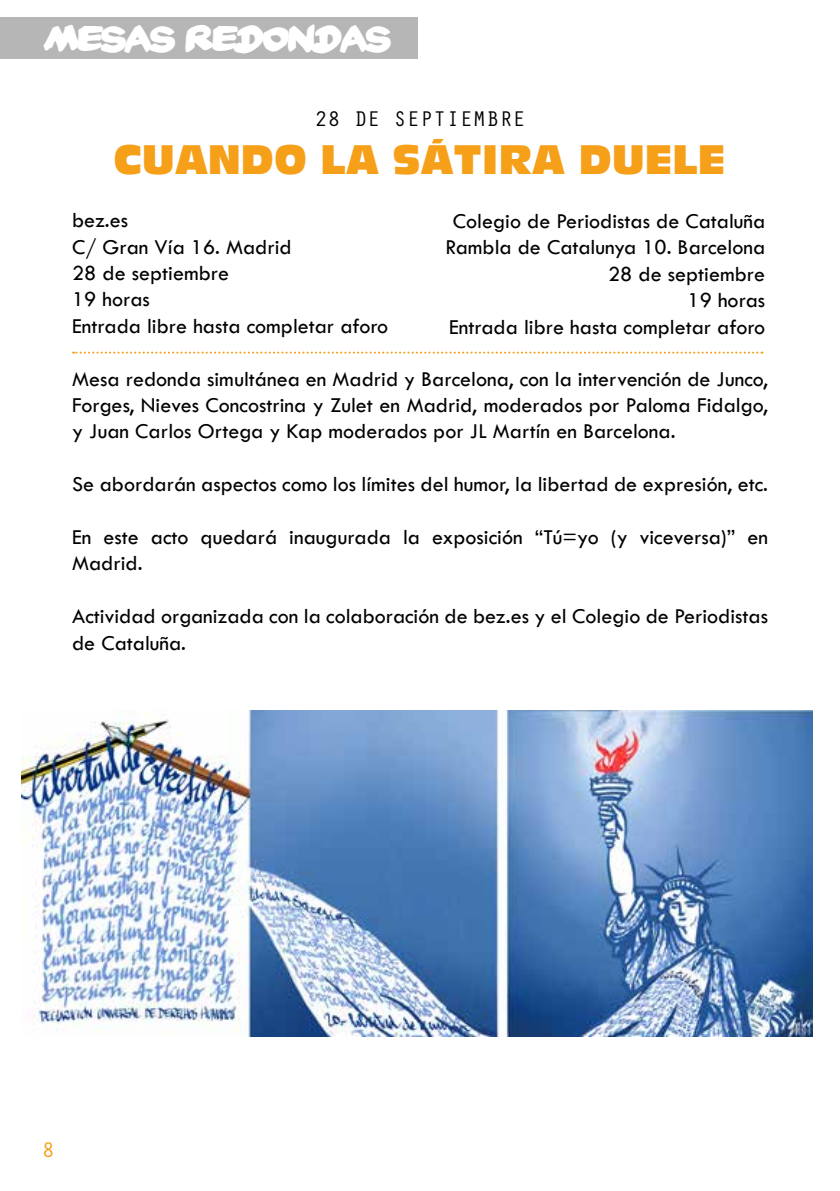
<style>
.page{position:relative;width:840px;height:1191px;background:#fff}
.page>*{position:absolute;margin:0;border:0;box-sizing:border-box;transform-origin:0 0}
.t1{font:40px "Antique Olive Compact";letter-spacing:-.01em;color:#f69f19}
.t2{font:36px "Yard Sale";color:#fff}
.t3{font:22px/26.4px "Tw Cen";color:#000}
.t4{font:22px "Orator Std";color:#000}
.t5{font:22px "Orator Std";color:#f69f19}
</style>
<div class="page">
<img style="left:22px;top:710px;width:790px;height:326px">
<div style="left:0;top:17px;width:417px;height:42px;background:#b7b6b6"></div>
<svg style="left:73px;top:351px;width:689px;height:2px"></svg>
<h2 class="t2" style="left:45px;top:17px;width:346px">MESAS REDONDAS</h2>
<p class="t4" style="left:314px;top:103px;width:213px">28 DE SEPTIEMBRE</p>
<h1 class="t1" style="left:114px;top:135px;width:613px">CUANDO LA SÁTIRA DUELE</h1>
<p class="t3" style="left:72px;top:207px;width:317px">bez.es<br>C/ Gran Vía 16. Madrid<br>28 de septiembre<br>19 horas<br>Entrada libre hasta completar aforo</p>
<p class="t3" style="left:72px;top:365px;width:697px;text-align:justify">Mesa redonda simultánea en Madrid y Barcelona, con la intervención de Junco, Forges, Nieves Concostrina y Zulet en Madrid, moderados por Paloma Fidalgo, y Juan Carlos Ortega y Kap moderados por JL Martín en Barcelona.</p>
<p class="t3" style="left:72px;top:471px;width:697px">Se abordarán aspectos como los límites del humor, la libertad de expresión, etc.</p>
<p class="t3" style="left:72px;top:524px;width:697px">En este acto quedará inaugurada la exposición “Tú=yo (y viceversa)” en<br>Madrid.</p>
<p class="t3" style="left:72px;top:603px;width:697px">Actividad organizada con la colaboración de bez.es y el Colegio de Periodistas de Cataluña.</p>
<p class="t3" style="left:445px;top:208px;width:321px;text-align:right">Colegio de Periodistas de Cataluña<br>Rambla de Catalunya 10. Barcelona<br>28 de septiembre<br>19 horas<br>Entrada libre hasta completar aforo</p>
<p class="t5" style="left:42px;top:1134px;width:15px">8</p>
</div>
